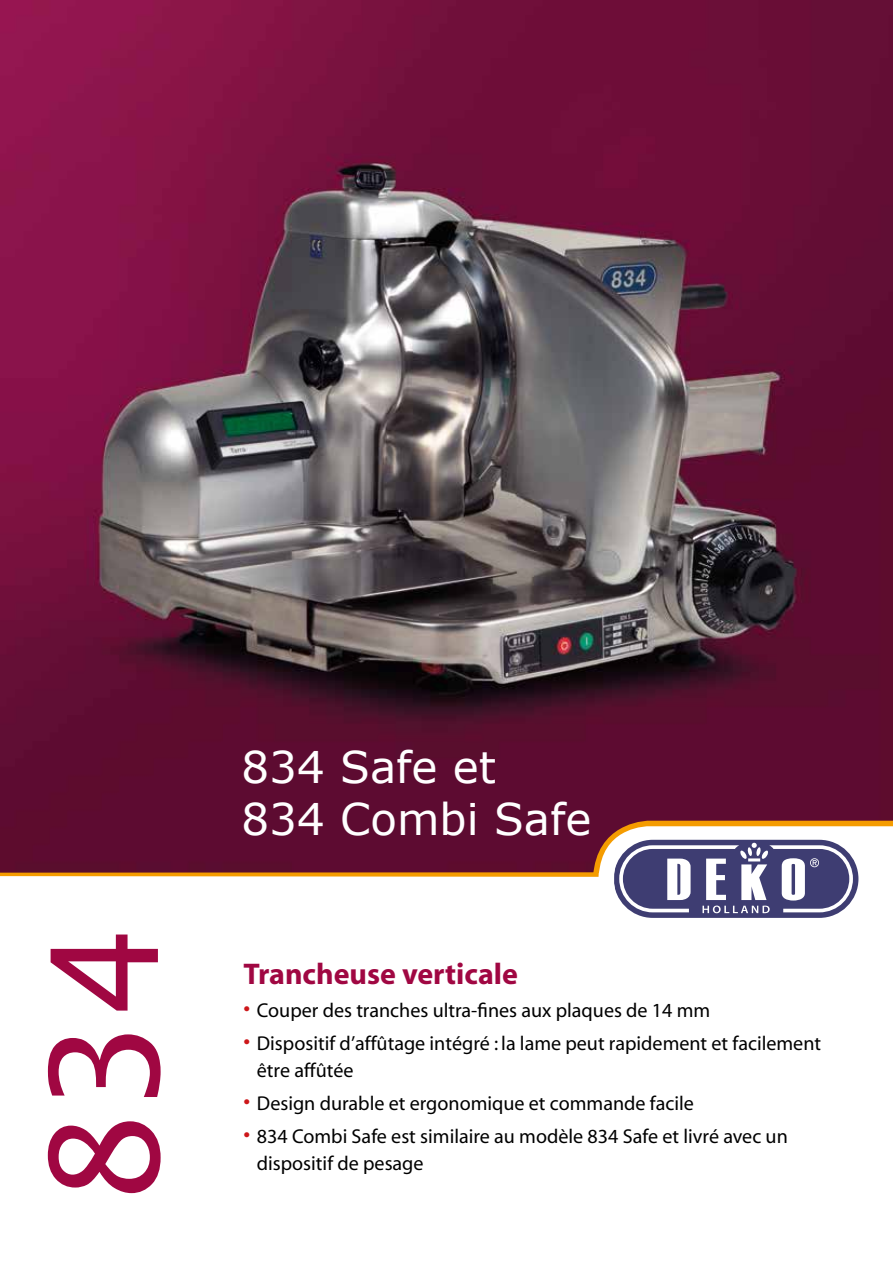
<style>
.page{position:relative;width:893px;height:1263px;background:#fff}
.page>*{position:absolute;margin:0;border:0;box-sizing:border-box;transform-origin:0 0}
.t1{font:148.5px "Lucida Sans";color:#a00742}
.t2{font:43.65px/52.3px "Verdana";color:#fff}
.t3{font:700 30px "Myriad";color:#a00742}
.t4{font:20.1px/27px "Myriad";color:#000}
.s1{font-size:24px;color:#cd171a}
</style>
<div class="page">
<img style="left:0;top:0;width:893px;height:818px">
<svg style="left:0;top:818px;width:893px;height:100px"></svg>
<div style="left:613px;top:835px;width:262px;height:90px;border:1px solid #fff;border-radius:42px"></div>
<h1 class="t1" style="left:20px;top:1206px;width:283px;rotate:-90deg">834</h1>
<h2 class="t2" style="left:242px;top:740px;width:351px">834 Safe et<br>834 Combi Safe</h2>
<h3 class="t3" style="left:243px;top:959px;width:276px">Trancheuse verticale</h3>
<p class="t4" style="left:243px;top:998px;width:469px"><span class="s1">•</span> Couper des tranches ultra-fines aux plaques de 14 mm</p>
<p class="t4" style="left:257px;top:1031px;width:566px;text-indent:-14px"><span class="s1">•</span> Dispositif d’affûtage intégré : la lame peut rapidement et facilement être affûtée</p>
<p class="t4" style="left:243px;top:1091px;width:452px"><span class="s1">•</span> Design durable et ergonomique et commande facile</p>
<p class="t4" style="left:257px;top:1124px;width:532px;text-indent:-14px"><span class="s1">•</span> 834 Combi Safe est similaire au modèle 834 Safe et livré avec un dispositif de pesage</p>
</div>
